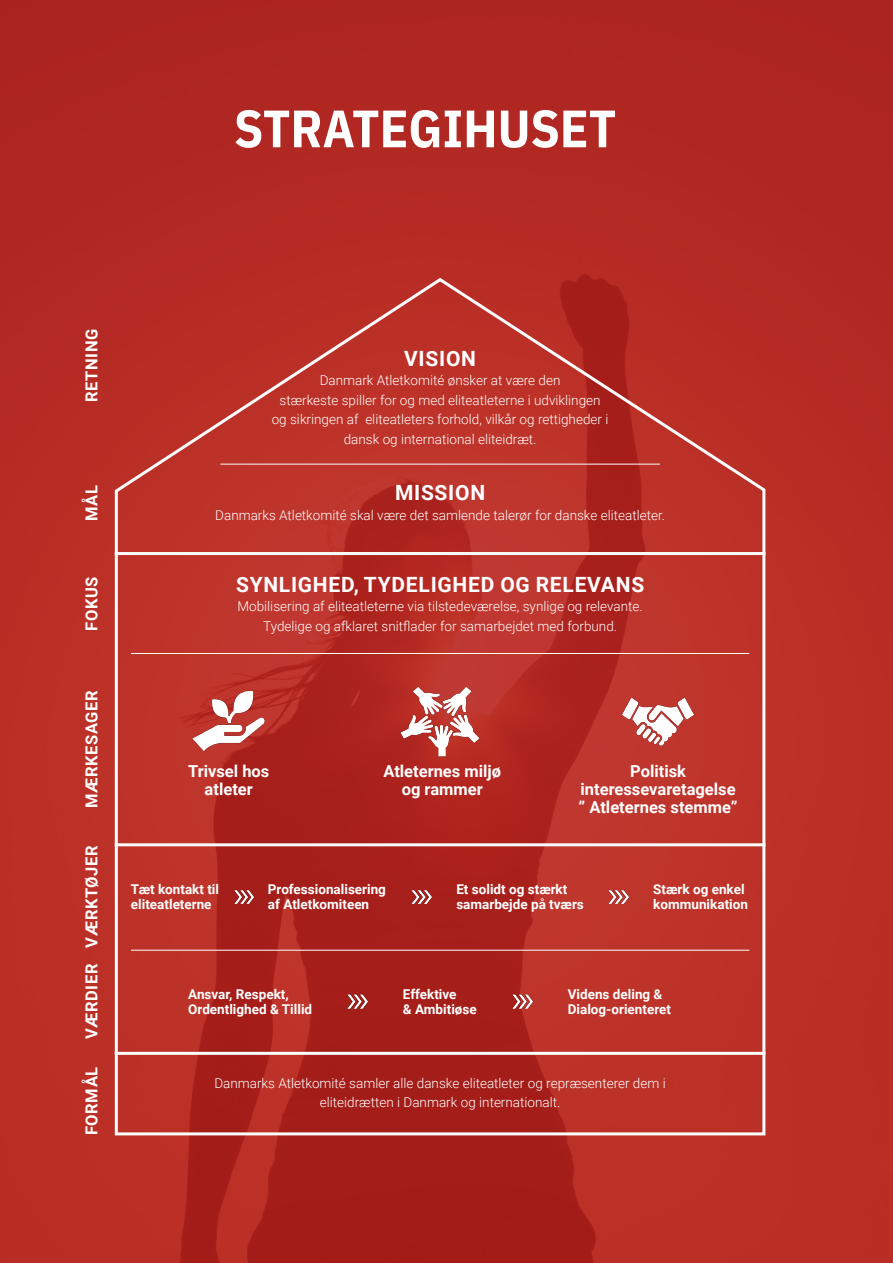
<style>
.page{position:relative;width:893px;height:1263px;background:#fff}
.page>*{position:absolute;margin:0;border:0;box-sizing:border-box;transform-origin:0 0}
.t1{font:700 52.5px "IBM Plex Sans Cond";color:#fff}
._2__Mellemrub{font:700 21px "Roboto";letter-spacing:.035em;color:#fff}
._2__Mellemrub-2{font:700 16.5px/18px "Roboto";color:#fff;text-align:center}
._2__Mellemrub-3{font:700 16.5px "Roboto";letter-spacing:.035em;color:#fff}
._3__Brød{font:300 13.5px/19.5px "Roboto";color:#fff;text-align:center}
._2__Mellemrub-4{font:700 13.5px/15px "Roboto";color:#fff}
</style>
<div class="page">
<img style="left:0;top:0;width:893px;height:1263px">
<svg style="left:113px;top:275px;width:654px;height:862px;background:#b62f28"></svg>
<hr style="left:220px;top:464px;width:440px;height:1px;background:#fff">
<hr style="left:131px;top:950px;width:618px;height:1px;background:#fff">
<hr style="left:115px;top:552px;width:650px;height:3px;background:#fff">
<hr style="left:131px;top:653px;width:618px;height:1px;background:#fff">
<hr style="left:115px;top:843px;width:650px;height:3px;background:#fff">
<hr style="left:115px;top:1052px;width:650px;height:3px;background:#fff">
<img style="left:189px;top:678px;width:79px;height:87px">
<img style="left:399px;top:683px;width:82px;height:76px">
<img style="left:619px;top:677px;width:78px;height:88px">
<img style="left:234px;top:890px;width:20px;height:14px">
<img style="left:411px;top:890px;width:21px;height:14px">
<img style="left:348px;top:995px;width:20px;height:13px">
<img style="left:512px;top:995px;width:21px;height:13px">
<img style="left:609px;top:890px;width:20px;height:14px">
<p class="t1" style="left:234px;top:87px;width:384px">STRATEGIHUSET</p>
<p class="_2__Mellemrub-3" style="left:80px;top:402px;width:75px;rotate:-90deg">RETNING</p>
<p class="_2__Mellemrub-2" style="left:82px;top:521px;width:37px;rotate:-90deg">MÅL</p>
<p class="_2__Mellemrub-2" style="left:82px;top:631px;width:56px;rotate:-90deg">FOKUS</p>
<p class="_2__Mellemrub-3" style="left:80px;top:808px;width:119px;rotate:-90deg">MÆRKESAGER</p>
<p class="_2__Mellemrub-3" style="left:80px;top:948px;width:104px;rotate:-90deg">VÆRKTØJER</p>
<p class="_2__Mellemrub-3" style="left:80px;top:1039px;width:77px;rotate:-90deg">VÆRDIER</p>
<p class="_2__Mellemrub-2" style="left:82px;top:1135px;width:70px;rotate:-90deg">FORMÅL</p>
<p class="_2__Mellemrub" style="left:404px;top:343px;width:73px">VISION</p>
<p class="_3__Brød" style="left:272px;top:370px;width:338px">Danmark Atletkomité ønsker at være den<br>stærkeste spiller for og med eliteatleterne i udviklingen og sikringen af eliteatleters forhold, vilkår og rettigheder i dansk og international eliteidræt.</p>
<p class="_2__Mellemrub" style="left:395px;top:478px;width:92px">MISSION</p>
<p class="_3__Brød" style="left:215px;top:505px;width:451px">Danmarks Atletkomité skal være det samlende talerør for danske eliteatleter.</p>
<p class="_2__Mellemrub" style="left:236px;top:570px;width:410px">SYNLIGHED, TYDELIGHED OG RELEVANS</p>
<p class="_3__Brød" style="left:238px;top:596px;width:407px">Mobilisering af eliteatleterne via tilstedeværelse, synlige og relevante.</p>
<p class="_3__Brød" style="left:263px;top:616px;width:355px">Tydelige og afklaret snitflader for samarbejdet med forbund.</p>
<p class="_2__Mellemrub-2" style="left:188px;top:762px;width:83px">Trivsel hos atleter</p>
<p class="_2__Mellemrub-2" style="left:383px;top:762px;width:119px">Atleternes miljø og rammer</p>
<p class="_2__Mellemrub-2" style="left:581px;top:762px;width:157px">Politisk interessevaretagelse</p>
<p class="_2__Mellemrub-2" style="left:579px;top:798px;width:161px">” Atleternes stemme”</p>
<p class="_2__Mellemrub-4" style="left:131px;top:882px;width:90px">Tæt kontakt til eliteatleterne</p>
<p class="_2__Mellemrub-4" style="left:268px;top:882px;width:120px">Professionalisering</p>
<p class="_2__Mellemrub-4" style="left:268px;top:897px;width:103px">af Atletkomiteen</p>
<p class="_2__Mellemrub-4" style="left:456px;top:882px;width:129px">Et solidt og stærkt samarbejde på tværs</p>
<p class="_2__Mellemrub-4" style="left:653px;top:882px;width:96px">Stærk og enkel kommunikation</p>
<p class="_2__Mellemrub-4" style="left:188px;top:986px;width:102px">Ansvar, Respekt,</p>
<p class="_2__Mellemrub-4" style="left:188px;top:1001px;width:125px">Ordentlighed &amp; Tillid</p>
<p class="_2__Mellemrub-4" style="left:403px;top:986px;width:55px">Effektive</p>
<p class="_2__Mellemrub-4" style="left:403px;top:1001px;width:75px">&amp; Ambitiøse</p>
<p class="_2__Mellemrub-4" style="left:568px;top:986px;width:96px">Videns deling &amp;</p>
<p class="_2__Mellemrub-4" style="left:568px;top:1001px;width:105px">Dialog-orienteret</p>
<p class="_3__Brød" style="left:214px;top:1072px;width:453px">Danmarks Atletkomité samler alle danske eliteatleter og repræsenterer dem i eliteidrætten i Danmark og internationalt.</p>
</div>
